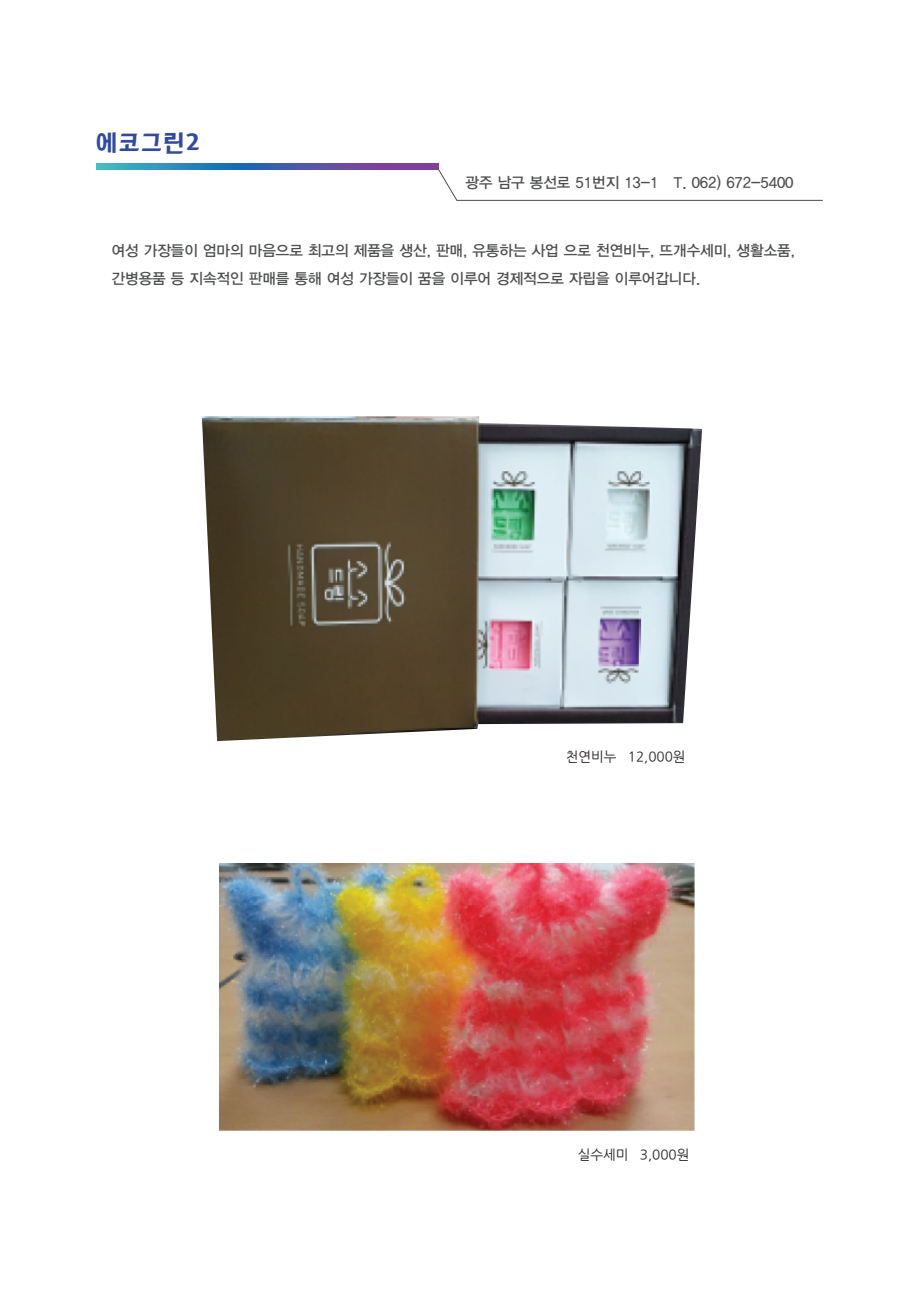
<style>
.page{position:relative;width:919px;height:1289px;background:#fff}
.page>*{position:absolute;margin:0;border:0;box-sizing:border-box;transform-origin:0 0}
.t1{font:24px "TT Hayanbaram R";letter-spacing:.04em;color:#314a9f}
.t2{font:15px/27.6px "YDIYGO330";color:#4b4c4d}
.t3{font:13.5px "Nanum Gothic";color:#231f20}
</style>
<div class="page">
<svg style="left:96px;top:164px;width:342px;height:5px;background:#496bab"></svg>
<svg style="left:437px;top:168px;width:386px;height:33px"></svg>
<img style="left:202px;top:416px;width:500px;height:325px">
<img style="left:219px;top:863px;width:476px;height:268px">
<h1 class="t1" style="left:96px;top:130px;width:105px">에코그린2</h1>
<p class="t2" style="left:465px;top:169px;width:329px">광주 남구 봉선로 51번지 13-1 T. 062) 672-5400</p>
<p class="t2" style="left:112px;top:237px;width:684px">여성 가장들이 엄마의 마음으로 최고의 제품을 생산, 판매, 유통하는 사업 으로 천연비누, 뜨개수세미, 생활소품, 간병용품 등 지속적인 판매를 통해 여성 가장들이 꿈을 이루어 경제적으로 자립을 이루어갑니다.</p>
<p class="t3" style="left:565px;top:750px;width:121px">천연비누 12,000원</p>
<p class="t3" style="left:577px;top:1148px;width:113px">실수세미 3,000원</p>
</div>
